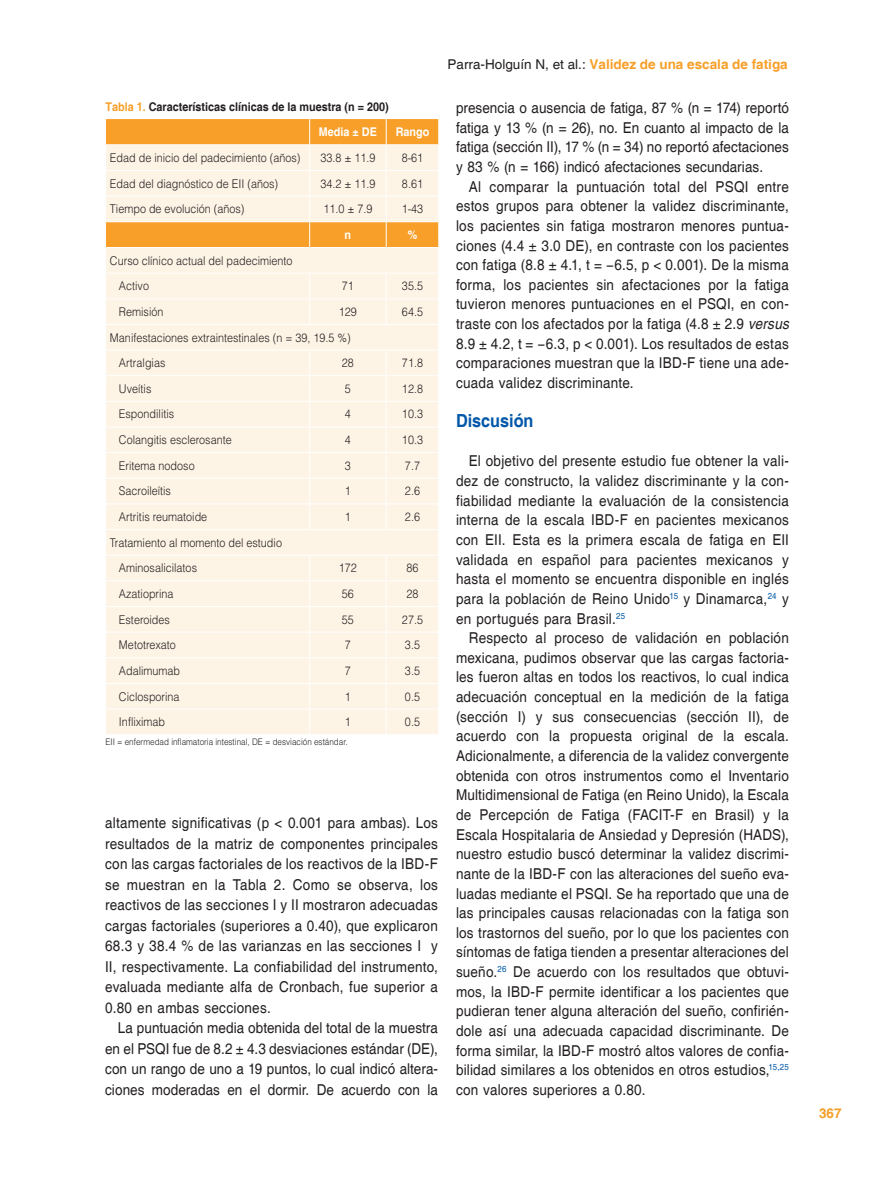
<style>
.page{position:relative;width:894px;height:1191px;background:#fff}
.page>*{position:absolute;margin:0;border:0;box-sizing:border-box;transform-origin:0 0}
.t1{font:700 18px "Helvetica";color:#0157a8;scale:.9 1}
.TX{font:15px/19.6px "Helvetica";letter-spacing:.015em;color:#231f20;text-align:justify;scale:.9 1}
.t2{font:700 13.5px "Helvetica";color:#f89f29}
.TB{font:300 12px "Helvetica LT Std";color:#231f20;scale:.9 1}
.TT{font:700 12px "Helvetica";color:#231f20;scale:.9 1}
.TCH{font:700 12px "Helvetica";color:#fff;scale:.9 1}
.TBL{font:300 12px "Helvetica LT Std";color:#231f20;scale:.9 1}
.TFN{font:300 9px "Helvetica LT Std";color:#231f20;scale:.9 1}
.s1{font-weight:400;color:#231f20}
.s2{color:#f89f29}
.s3{font-style:italic}
</style>
<div class="page">
<svg style="left:105px;top:119px;width:334px;height:615px;background:#fdedd7"></svg>
<hr style="left:105px;top:247px;width:204px;height:1px;background:#fff">
<hr style="left:309px;top:247px;width:77px;height:1px;background:#fff">
<hr style="left:386px;top:247px;width:53px;height:1px;background:#fff">
<p class="t2" style="left:447px;top:56px;width:341px"><span class="s1">Parra-Holguín N, et al.:</span> Validez de una escala de fatiga</p>
<p class="TT" style="left:105px;top:99px;width:316px"><span class="s2">Tabla 1.</span> Características clínicas de la muestra (n = 200)</p>
<p class="TCH" style="left:319px;top:125px;width:66px">Media ± DE</p>
<p class="TCH" style="left:395px;top:125px;width:39px">Rango</p>
<p class="TB" style="left:110px;top:150px;width:213px">Edad de inicio del padecimiento (años)</p>
<p class="TB" style="left:320px;top:150px;width:63px">33.8 ± 11.9</p>
<p class="TB" style="left:401px;top:150px;width:26px">8-61</p>
<p class="TB" style="left:110px;top:176px;width:188px">Edad del diagnóstico de EII (años)</p>
<p class="TB" style="left:320px;top:176px;width:63px">34.2 ± 11.9</p>
<p class="TB" style="left:402px;top:176px;width:25px">8.61</p>
<p class="TB" style="left:110px;top:201px;width:151px">Tiempo de evolución (años)</p>
<p class="TB" style="left:323px;top:201px;width:56px">11.0 ± 7.9</p>
<p class="TB" style="left:401px;top:201px;width:26px">1-43</p>
<p class="TCH" style="left:344px;top:227px;width:9px">n</p>
<p class="TCH" style="left:407px;top:227px;width:12px">%</p>
<p class="TB" style="left:110px;top:253px;width:204px">Curso clínico actual del padecimiento</p>
<p class="TB" style="left:119px;top:278px;width:35px">Activo</p>
<p class="TB" style="left:342px;top:278px;width:15px">71</p>
<p class="TB" style="left:402px;top:278px;width:25px">35.5</p>
<p class="TB" style="left:119px;top:304px;width:51px">Remisión</p>
<p class="TB" style="left:339px;top:304px;width:22px">129</p>
<p class="TB" style="left:402px;top:304px;width:25px">64.5</p>
<p class="TB" style="left:110px;top:330px;width:269px">Manifestaciones extraintestinales (n = 39, 19.5 %)</p>
<p class="TB" style="left:119px;top:355px;width:53px">Artralgias</p>
<p class="TB" style="left:342px;top:355px;width:15px">28</p>
<p class="TB" style="left:402px;top:355px;width:25px">71.8</p>
<p class="TB" style="left:119px;top:381px;width:37px">Uveítis</p>
<p class="TB" style="left:345px;top:381px;width:8px">5</p>
<p class="TB" style="left:402px;top:381px;width:25px">12.8</p>
<p class="TB" style="left:119px;top:406px;width:63px">Espondilitis</p>
<p class="TB" style="left:345px;top:406px;width:8px">4</p>
<p class="TB" style="left:402px;top:406px;width:25px">10.3</p>
<p class="TB" style="left:119px;top:432px;width:127px">Colangitis esclerosante</p>
<p class="TB" style="left:345px;top:432px;width:8px">4</p>
<p class="TB" style="left:402px;top:432px;width:25px">10.3</p>
<p class="TB" style="left:119px;top:458px;width:86px">Eritema nodoso</p>
<p class="TB" style="left:345px;top:458px;width:8px">3</p>
<p class="TB" style="left:405px;top:458px;width:18px">7.7</p>
<p class="TB" style="left:119px;top:483px;width:59px">Sacroileítis</p>
<p class="TB" style="left:345px;top:483px;width:8px">1</p>
<p class="TB" style="left:405px;top:483px;width:18px">2.6</p>
<p class="TB" style="left:119px;top:509px;width:100px">Artritis reumatoide</p>
<p class="TB" style="left:345px;top:509px;width:8px">1</p>
<p class="TB" style="left:405px;top:509px;width:18px">2.6</p>
<p class="TB" style="left:110px;top:535px;width:192px">Tratamiento al momento del estudio</p>
<p class="TB" style="left:119px;top:560px;width:88px">Aminosalicilatos</p>
<p class="TB" style="left:339px;top:560px;width:22px">172</p>
<p class="TB" style="left:406px;top:560px;width:15px">86</p>
<p class="TB" style="left:119px;top:586px;width:62px">Azatioprina</p>
<p class="TB" style="left:342px;top:586px;width:15px">56</p>
<p class="TB" style="left:406px;top:586px;width:15px">28</p>
<p class="TB" style="left:119px;top:611px;width:58px">Esteroides</p>
<p class="TB" style="left:342px;top:611px;width:15px">55</p>
<p class="TB" style="left:402px;top:611px;width:25px">27.5</p>
<p class="TB" style="left:119px;top:637px;width:65px">Metotrexato</p>
<p class="TB" style="left:345px;top:637px;width:8px">7</p>
<p class="TB" style="left:405px;top:637px;width:18px">3.5</p>
<p class="TB" style="left:119px;top:663px;width:70px">Adalimumab</p>
<p class="TB" style="left:345px;top:663px;width:8px">7</p>
<p class="TB" style="left:405px;top:663px;width:18px">3.5</p>
<p class="TB" style="left:119px;top:688px;width:69px">Ciclosporina</p>
<p class="TB" style="left:345px;top:688px;width:8px">1</p>
<p class="TB" style="left:405px;top:688px;width:18px">0.5</p>
<p class="TBL" style="left:119px;top:714px;width:53px">Infliximab</p>
<p class="TBL" style="left:345px;top:714px;width:8px">1</p>
<p class="TBL" style="left:405px;top:714px;width:18px">0.5</p>
<p class="TFN" style="left:105px;top:736px;width:270px">EII = enfermedad inflamatoria intestinal, DE = desviación estándar.</p>
<p class="TX" style="left:105px;top:813px;width:371px;line-height:20.5px">altamente significativas (p &lt; 0.001 para ambas). Los resultados de la matriz de componentes principales con las cargas factoriales de los reactivos de la IBD-F se muestran en la Tabla 2. Como se observa, los reactivos de las secciones I y II mostraron adecuadas cargas factoriales (superiores a 0.40), que explicaron 68.3 y 38.4 % de las varianzas en las secciones I y II, respectivamente. La confiabilidad del instrumento, evaluada mediante alfa de Cronbach, fue superior a 0.80 en ambas secciones.</p>
<p class="TX" style="left:105px;top:1018px;width:371px;line-height:20.5px;text-indent:13px">La puntuación media obtenida del total de la muestra en el PSQI fue de 8.2 ± 4.3 desviaciones estándar (DE), con un rango de uno a 19 puntos, lo cual indicó altera&shy;ciones moderadas en el dormir. De acuerdo con la</p>
<p class="TX" style="left:456px;top:98px;width:371px">presencia o ausencia de fatiga, 87 % (n = 174) reportó fatiga y 13 % (n = 26), no. En cuanto al impacto de la fatiga (sección II), 17 % (n = 34) no reportó afectaciones y 83 % (n = 166) indicó afectaciones secundarias.</p>
<p class="TX" style="left:456px;top:177px;width:371px;text-indent:13px">Al comparar la puntuación total del PSQI entre estos grupos para obtener la validez discriminante, los pacientes sin fatiga mostraron menores puntua&shy;ciones (4.4 ± 3.0 DE), en contraste con los pacientes con fatiga (8.8 ± 4.1, t = −6.5, p &lt; 0.001). De la misma forma, los pacientes sin afectaciones por la fatiga tuvieron menores puntuaciones en el PSQI, en con&shy;traste con los afectados por la fatiga (4.8 ± 2.9 <span class="s3">versus </span>8.9 ± 4.2, t = −6.3, p &lt; 0.001). Los resultados de estas comparaciones muestran que la IBD-F tiene una ade&shy;cuada validez discriminante.</p>
<h1 class="t1" style="left:456px;top:410px;width:88px">Discusión</h1>
<p class="TX" style="left:456px;top:451px;width:371px;text-indent:13px">El objetivo del presente estudio fue obtener la vali&shy;dez de constructo, la validez discriminante y la con&shy;fiabilidad mediante la evaluación de la consistencia interna de la escala IBD-F en pacientes mexicanos con EII. Esta es la primera escala de fatiga en EII validada en español para pacientes mexicanos y hasta el momento se encuentra disponible en inglés para la población de Reino Unido<sup>15</sup> y Dinamarca,<sup>24</sup> y en portugués para Brasil.<sup>25</sup></p>
<p class="TX" style="left:456px;top:628px;width:371px;text-indent:13px">Respecto al proceso de validación en población mexicana, pudimos observar que las cargas factoria&shy;les fueron altas en todos los reactivos, lo cual indica adecuación conceptual en la medición de la fatiga (sección I) y sus consecuencias (sección II), de acuerdo con la propuesta original de la escala.<br>Adicionalmente, a diferencia de la validez convergente obtenida con otros instrumentos como el Inventario Multidimensional de Fatiga (en Reino Unido), la Escala de Percepción de Fatiga (FACIT-F en Brasil) y la Escala Hospitalaria de Ansiedad y Depresión (HADS), nuestro estudio buscó determinar la validez discrimi&shy;nante de la IBD-F con las alteraciones del sueño eva&shy;luadas mediante el PSQI. Se ha reportado que una de las principales causas relacionadas con la fatiga son los trastornos del sueño, por lo que los pacientes con síntomas de fatiga tienden a presentar alteraciones del sueño.<sup>26</sup> De acuerdo con los resultados que obtuvi&shy;mos, la IBD-F permite identificar a los pacientes que pudieran tener alguna alteración del sueño, confirién&shy;dole así una adecuada capacidad discriminante. De forma similar, la IBD-F mostró altos valores de confia&shy;bilidad similares a los obtenidos en otros estudios,<sup>15,25 </sup>con valores superiores a 0.80.</p>
<p class="t2" style="left:818px;top:1104px;width:24px">367</p>
</div>
